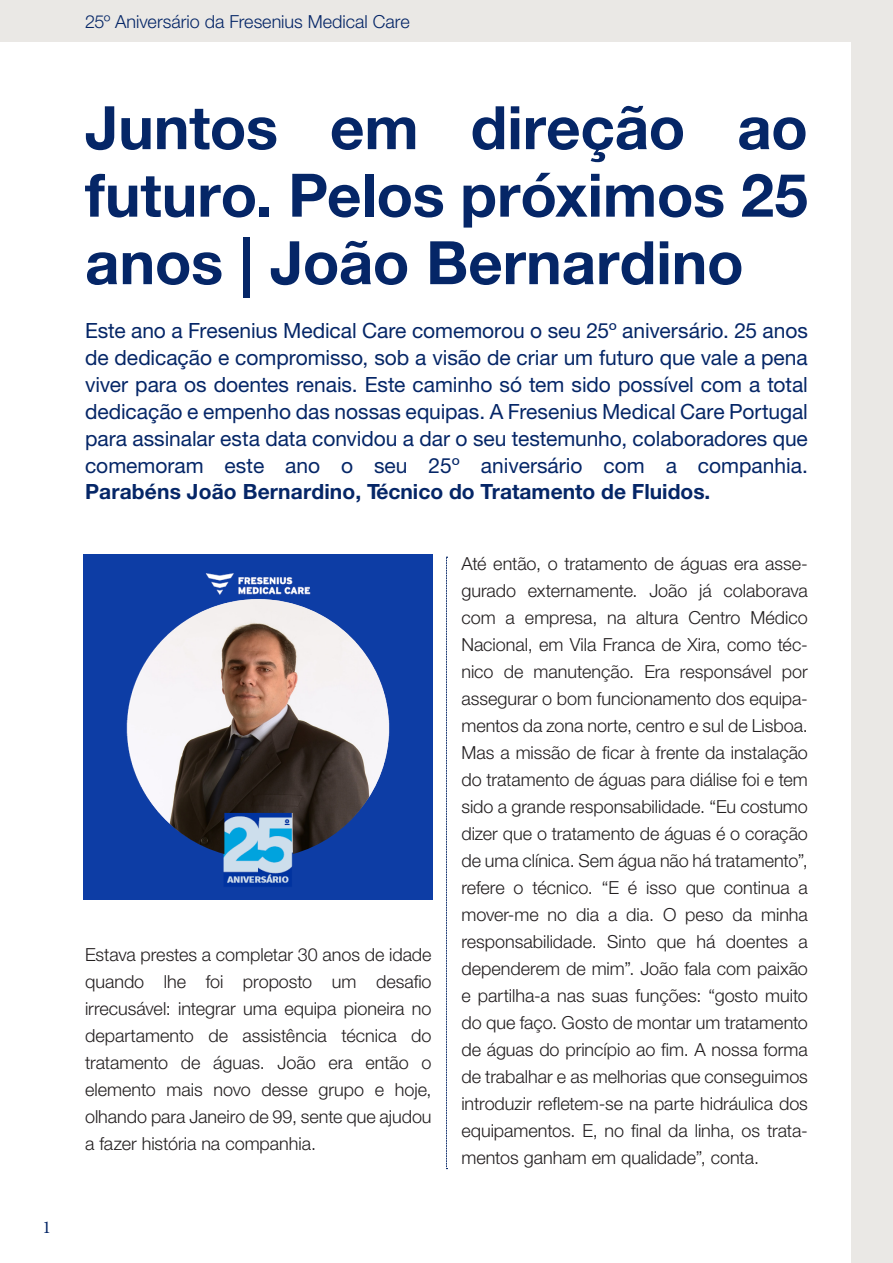
<style>
.page{position:relative;width:893px;height:1263px;background:#eae8e5}
.page>*{position:absolute;margin:0;border:0;box-sizing:border-box;transform-origin:0 0}
._2_Intro_14_18_full{font:700 60px/67.5px "Helvetica Neue LT Pro";color:#052667;text-align:justify}
._2_Intro_14_18_full-2{font:21px/26.7px "Helvetica Neue LT Pro";color:#052667;text-align:justify}
._3_Copy{font:300 18px/27px "Helvetica Neue LT Pro";color:#231f20;text-align:justify}
._5_Chapter{font:300 18px "Helvetica Neue LT Pro";color:#052667}
.t1{font:18px "Minion Pro";color:#052667}
.s1{font-weight:700}
</style>
<div class="page">
<div style="left:0;top:43px;width:850px;height:1220px;background:#fff"></div>
<svg style="left:446px;top:557px;width:1px;height:612px"></svg>
<div style="left:84px;top:555px;width:349px;height:345px;background:#0d3da5"></div>
<img style="left:128px;top:599px;width:261px;height:255px">
<p class="t1" style="left:43px;top:1215px;width:10px">1</p>
<p class="_5_Chapter" style="left:85px;top:10px;width:326px">25º Aniversário da Fresenius Medical Care</p>
<p class="_2_Intro_14_18_full" style="left:85px;top:92px;width:724px">Juntos em direção ao futuro. Pelos próximos 25 anos | João Bernardino</p>
<p class="_2_Intro_14_18_full-2" style="left:85px;top:317px;width:724px">Este ano a Fresenius Medical Care comemorou o seu 25º aniversário. 25 anos de dedicação e compromisso, sob a visão de criar um futuro que vale a pena viver para os doentes renais. Este caminho só tem sido possível com a total dedicação e empenho das nossas equipas. A Fresenius Medical Care Portugal para assinalar esta data convidou a dar o seu testemunho, colaboradores que comemoram este ano o seu 25º aniversário com a companhia.<br><span class="s1">Parabéns João Bernardino, Técnico do Tratamento de Fluidos.</span></p>
<p class="_3_Copy" style="left:85px;top:940px;width:348px">Estava prestes a completar 30 anos de idade quando lhe foi proposto um desafio irrecusável: integrar uma equipa pioneira no departamento de assistência técnica do tratamento de águas. João era então o elemento mais novo desse grupo e hoje, olhando para Janeiro de 99, sente que ajudou a fazer história na companhia.</p>
<p class="_3_Copy" style="left:461px;top:549px;width:348px">Até então, o tratamento de águas era asse&shy;gurado externamente. João já colaborava com a empresa, na altura Centro Médico Nacional, em Vila Franca de Xira, como téc&shy;nico de manutenção. Era responsável por assegurar o bom funcionamento dos equipa&shy;mentos da zona norte, centro e sul de Lisboa.<br>Mas a missão de ficar à frente da instalação do tratamento de águas para diálise foi e tem sido a grande responsabilidade. “Eu costumo dizer que o tratamento de águas é o coração de uma clínica. Sem água não há tratamento”, refere o técnico. “E é isso que continua a mover-me no dia a dia. O peso da minha responsabilidade. Sinto que há doentes a dependerem de mim”. João fala com paixão e partilha-a nas suas funções: “gosto muito do que faço. Gosto de montar um tratamento de águas do princípio ao fim. A nossa forma de trabalhar e as melhorias que conseguimos introduzir refletem-se na parte hidráulica dos equipamentos. E, no final da linha, os trata&shy;mentos ganham em qualidade”, conta.</p>
</div>
